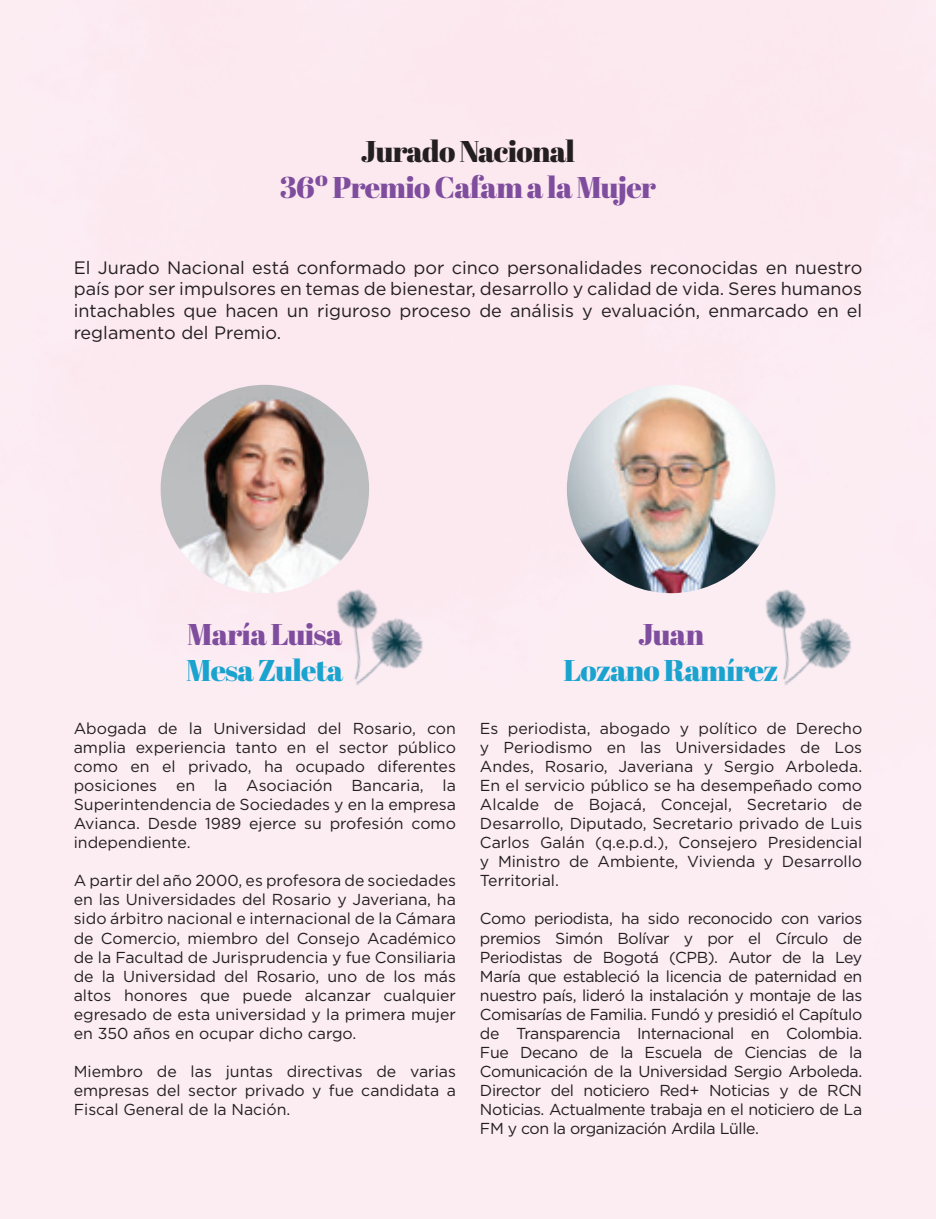
<style>
.page{position:relative;width:936px;height:1219px;background:#fff}
.page>*{position:absolute;margin:0;border:0;box-sizing:border-box;transform-origin:0 0}
.t1{font:30px "Abril Fatface";letter-spacing:-.025em;color:#7f4d9e}
.t2{font:30px "Abril Fatface";letter-spacing:-.025em;color:#1aa3cf}
.t3{font:30px "Abril Fatface";letter-spacing:-.025em;color:#231f20}
.t4{font:18px/21.6px "Gotham Pro";color:#231f20;text-align:justify}
.t5{font:15.8px/19px "Gotham Pro";color:#231f20;text-align:justify}
</style>
<div class="page">
<div style="left:0;top:0;width:935px;height:1219px;background:#fcedf3"></div>
<img style="left:567px;top:385px;width:208px;height:208px;border-radius:104px">
<img style="left:738px;top:576px;width:123px;height:113px">
<img style="left:161px;top:385px;width:208px;height:208px;border-radius:104px">
<img style="left:310px;top:576px;width:123px;height:113px">
<h1 class="t3" style="left:361px;top:130px;width:215px">Jurado Nacional</h1>
<h1 class="t1" style="left:280px;top:166px;width:378px">36º Premio Cafam a la Mujer</h1>
<p class="t4" style="left:74px;top:257px;width:790px">El Jurado Nacional está conformado por cinco personalidades reconocidas en nuestro país por ser impulsores en temas de bienestar, desarrollo y calidad de vida. Seres humanos intachables que hacen un riguroso proceso de análisis y evaluación, enmarcado en el reglamento del Premio.</p>
<h1 class="t1" style="left:187px;top:613px;width:156px">María Luisa</h1>
<h1 class="t2" style="left:186px;top:649px;width:159px">Mesa Zuleta</h1>
<p class="t5" style="left:74px;top:719px;width:384px">Abogada de la Universidad del Rosario, con amplia experiencia tanto en el sector público como en el privado, ha ocupado diferentes posiciones en la Asociación Bancaria, la Superintendencia de Sociedades y en la empresa Avianca. Desde 1989 ejerce su profesión como independiente.</p>
<p class="t5" style="left:74px;top:871px;width:384px">A partir del año 2000, es profesora de sociedades en las Universidades del Rosario y Javeriana, ha sido árbitro nacional e internacional de la Cámara de Comercio, miembro del Consejo Académico de la Facultad de Jurisprudencia y fue Consiliaria de la Universidad del Rosario, uno de los más altos honores que puede alcanzar cualquier egresado de esta universidad y la primera mujer en 350 años en ocupar dicho cargo.</p>
<p class="t5" style="left:74px;top:1062px;width:384px">Miembro de las juntas directivas de varias empresas del sector privado y fue candidata a Fiscal General de la Nación.</p>
<h1 class="t1" style="left:638px;top:613px;width:68px">Juan</h1>
<h1 class="t2" style="left:563px;top:649px;width:217px">Lozano Ramírez</h1>
<p class="t5" style="left:480px;top:719px;width:384px">Es periodista, abogado y político de Derecho y Periodismo en las Universidades de Los Andes, Rosario, Javeriana y Sergio Arboleda.<br>En el servicio público se ha desempeñado como Alcalde de Bojacá, Concejal, Secretario de Desarrollo, Diputado, Secretario privado de Luis Carlos Galán (q.e.p.d.), Consejero Presidencial y Ministro de Ambiente, Vivienda y Desarrollo Territorial.</p>
<p class="t5" style="left:480px;top:909px;width:384px">Como periodista, ha sido reconocido con varios premios Simón Bolívar y por el Círculo de Periodistas de Bogotá (CPB). Autor de la Ley María que estableció la licencia de paternidad en nuestro país, lideró la instalación y montaje de las Comisarías de Familia. Fundó y presidió el Capítulo de Transparencia Internacional en Colombia.<br>Fue Decano de la Escuela de Ciencias de la Comunicación de la Universidad Sergio Arboleda.<br>Director del noticiero Red+ Noticias y de RCN Noticias. Actualmente trabaja en el noticiero de La FM y con la organización Ardila Lülle.</p>
</div>
